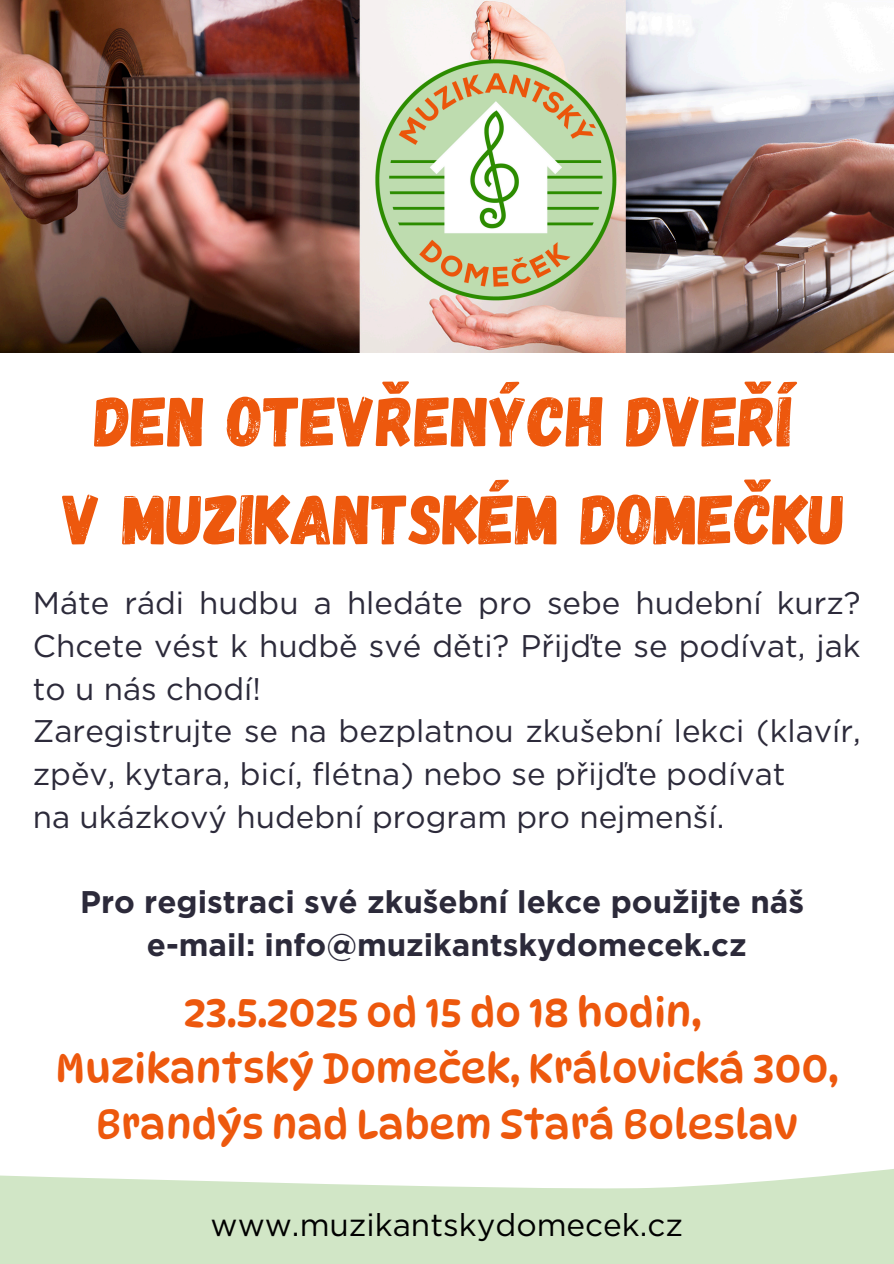
<style>
.page{position:relative;width:894px;height:1264px;background:#fff}
.page>*{position:absolute;margin:0;border:0;box-sizing:border-box;transform-origin:0 0}
.t1{font:70.5px/97.8px "Gagalin";color:#ed580d;text-align:center}
.t2{font:40.5px/56.2px "Dyna Puff";color:#ed580d;text-align:center}
.t3{font:31.5px "Gotham";color:#000}
.t4{font:31.35px/42.8px "Gotham";color:#2c2a3a;text-align:justify}
.t5{font:700 31.35px/42.8px "Gotham";color:#2c2a3a;text-align:center}
</style>
<div class="page">
<svg style="left:0;top:1169px;width:893px;height:94px;background:#d7e9ce"></svg>
<img style="left:0;top:0;width:893px;height:352px">
<img style="left:360px;top:45px;width:271px;height:271px">
<p class="t1" style="left:63px;top:369px;width:784px">DEN OTEVŘENÝCH DVEŘÍ<br>V MUZIKANTSKÉM DOMEČKU</p>
<p class="t4" style="left:33px;top:581px;width:829px">Máte rádi hudbu a hledáte pro sebe hudební kurz?<br>Chcete vést k hudbě své děti? Přijďte se podívat, jak to u nás chodí!</p>
<h1 class="t4" style="left:33px;top:709px;width:829px">Zaregistrujte se na bezplatnou zkušební lekci (klavír, zpěv, kytara, bicí, flétna) nebo se přijďte podívat</h1>
<p class="t4" style="left:33px;top:795px;width:693px">na ukázkový hudební program pro nejmenší.</p>
<p class="t5" style="left:80px;top:880px;width:725px">Pro registraci své zkušební lekce použijte náš e-mail: info@muzikantskydomecek.cz</p>
<p class="t2" style="left:55px;top:983px;width:784px">23.5.2025 od 15 do 18 hodin,<br>Muzikantský Domeček, Královická 300,<br>Brandýs nad Labem Stará Boleslav</p>
<h3 class="t3" style="left:210px;top:1205px;width:474px">www.muzikantskydomecek.cz</h3>
</div>
